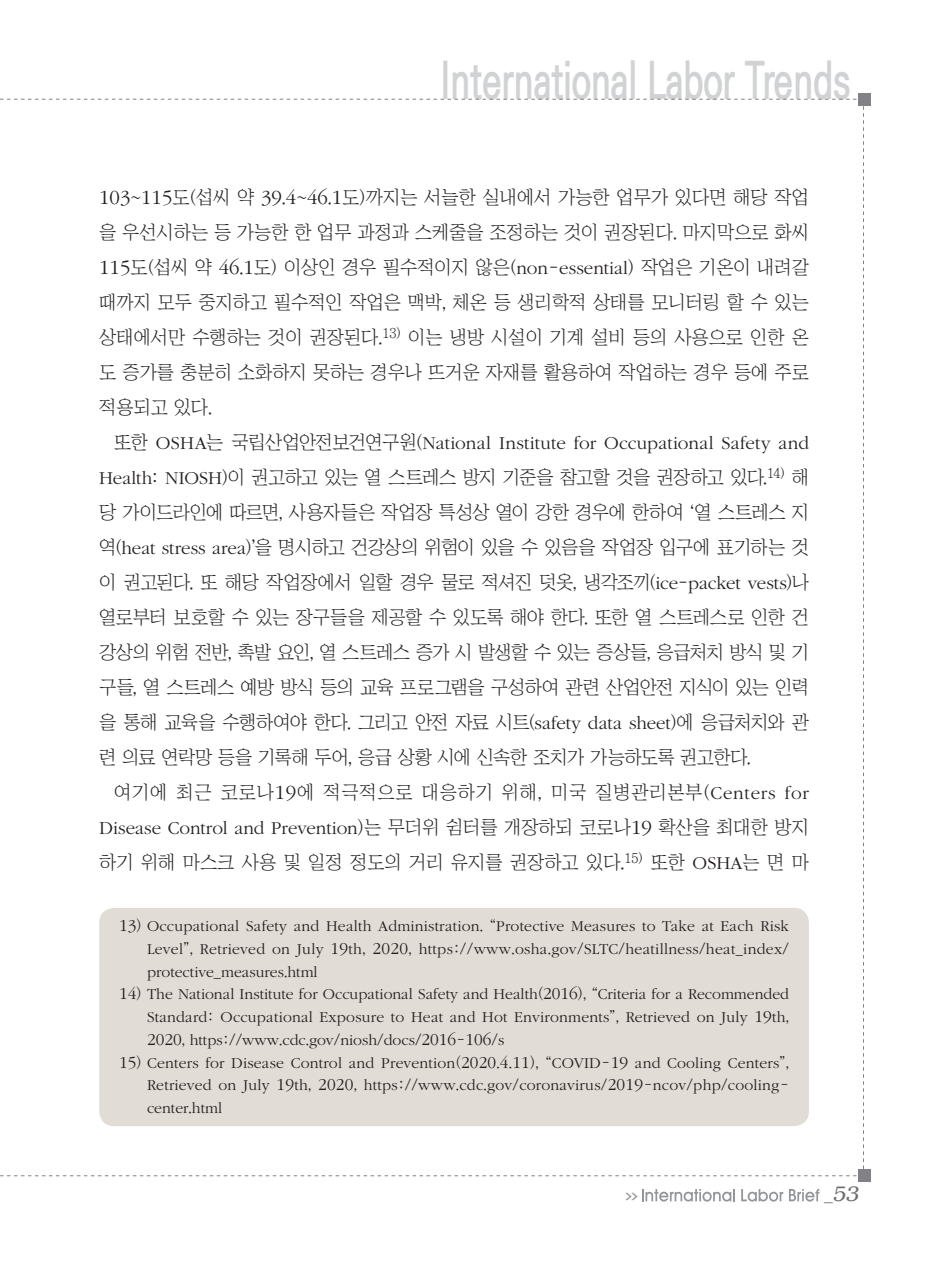
<style>
.page{position:relative;width:933px;height:1275px;background:#fff}
.page>*{position:absolute;margin:0;border:0;box-sizing:border-box;transform-origin:0 0}
.t1{font:700 50.4px "Ko Pub Dotum";color:#d1d2d4;scale:.7 1}
.t2{font:italic 300 21px "Bookman";color:#6c6d70}
.본문{font:18.9px/35px "Chosunilbo NM";color:#231f20;text-align:justify}
.각주{font:300 15.75px/22.8px "ITC Garamond Std";letter-spacing:.015em;color:#231f20;text-align:justify}
.t3{font:700 7.88px "Ko Pub Dotum";color:#939598;scale:2 1}
.s1{font-family:"ITC Garamond Std";font-weight:300;font-size:20.82px}
.s2{font-family:"ITC Garamond Std";font-weight:300}
.s3{font-size:17.32px}
.s4{font-family:"Chosunilbo NM";font-weight:400}
.s5{font-family:"Helvetica";font-weight:400;font-style:normal;font-size:17.5px}
</style>
<div class="page">
<div style="left:858px;top:93px;width:12px;height:12px;background:#808285"></div>
<div style="left:858px;top:1170px;width:12px;height:12px;background:#808285"></div>
<svg style="left:642px;top:1189px;width:93px;height:13px"></svg>
<svg style="left:741px;top:1189px;width:42px;height:13px"></svg>
<svg style="left:789px;top:1189px;width:30px;height:12px"></svg>
<div style="left:99px;top:908px;width:710px;height:218px;background:#e1dcd5;border-radius:15px"></div>
<h1 class="t1" style="left:440px;top:56px;width:588px">International Labor Trends</h1>
<p class="본문" style="left:99px;top:179px;width:711px"><span class="s1">103</span>~<span class="s1">115</span>도(섭씨 약 <span class="s1">39</span>.<span class="s1">4</span>~<span class="s1">46</span>.<span class="s1">1</span>도)까지는 서늘한 실내에서 가능한 업무가 있다면 해당 작업 을 우선시하는 등 가능한 한 업무 과정과 스케줄을 조정하는 것이 권장된다. 마지막으로 화씨 <span class="s1">115</span>도(섭씨 약 <span class="s1">46</span>.<span class="s1">1</span>도) 이상인 경우 필수적이지 않은(<span class="s2">non</span>-<span class="s2">essential</span>) 작업은 기온이 내려갈 때까지 모두 중지하고 필수적인 작업은 맥박, 체온 등 생리학적 상태를 모니터링 할 수 있는 상태에서만 수행하는 것이 권장된다.<sup>13)</sup> 이는 냉방 시설이 기계 설비 등의 사용으로 인한 온 도 증가를 충분히 소화하지 못하는 경우나 뜨거운 자재를 활용하여 작업하는 경우 등에 주로 적용되고 있다.</p>
<p class="본문" style="left:99px;top:424px;width:711px;text-indent:15px">또한 <span class="s2">OSHA</span>는 국립산업안전보건연구원(<span class="s2">National Institute for Occupational Safety and Health</span>: <span class="s2">NIOSH</span>)이 권고하고 있는 열 스트레스 방지 기준을 참고할 것을 권장하고 있다.<sup>14)</sup> 해 당 가이드라인에 따르면, 사용자들은 작업장 특성상 열이 강한 경우에 한하여 ‘열 스트레스 지 역(<span class="s2">heat stress area</span>)’을 명시하고 건강상의 위험이 있을 수 있음을 작업장 입구에 표기하는 것 이 권고된다. 또 해당 작업장에서 일할 경우 물로 적셔진 덧옷, 냉각조끼(<span class="s2">ice</span>-<span class="s2">packet vests</span>)나 열로부터 보호할 수 있는 장구들을 제공할 수 있도록 해야 한다. 또한 열 스트레스로 인한 건 강상의 위험 전반, 촉발 요인, 열 스트레스 증가 시 발생할 수 있는 증상들, 응급처치 방식 및 기 구들, 열 스트레스 예방 방식 등의 교육 프로그램을 구성하여 관련 산업안전 지식이 있는 인력 을 통해 교육을 수행하여야 한다. 그리고 안전 자료 시트(<span class="s2">safety data sheet</span>)에 응급처치와 관 련 의료 연락망 등을 기록해 두어, 응급 상황 시에 신속한 조치가 가능하도록 권고한다.</p>
<p class="본문" style="left:99px;top:774px;width:711px;text-indent:15px">여기에 최근 코로나<span class="s1">19</span>에 적극적으로 대응하기 위해, 미국 질병관리본부(<span class="s2">Centers for Disease Control and Prevention</span>)는 무더위 쉼터를 개장하되 코로나<span class="s1">19</span> 확산을 최대한 방지 하기 위해 마스크 사용 및 일정 정도의 거리 유지를 권장하고 있다.<sup>15)</sup> 또한 <span class="s2">OSHA</span>는 면 마</p>
<p class="각주" style="left:147px;top:915px;width:643px;text-indent:-28px"><span class="s3">13</span><span class="s4">)</span> Occupational Safety and Health Administration<span class="s4">. “</span>Protective Measures to Take at Each Risk Level<span class="s4">”,</span> Retrieved on July <span class="s3">19</span>th<span class="s4">,</span> <span class="s3">2020</span><span class="s4">,</span> https<span class="s4">://</span>www<span class="s4">.</span>osha<span class="s4">.</span>gov<span class="s4">/</span>SLTC<span class="s4">/</span>heatillness<span class="s4">/</span>heat<span class="s4">_</span>index<span class="s4">/ </span>protective<span class="s4">_</span>measures<span class="s4">.</span>html</p>
<p class="각주" style="left:147px;top:983px;width:643px;text-indent:-28px"><span class="s3">14</span><span class="s4">)</span> The National Institute for Occupational Safety and Health<span class="s4">(</span><span class="s3">2016</span><span class="s4">), “</span>Criteria for a Recommended Standard<span class="s4">:</span> Occupational Exposure to Heat and Hot Environments<span class="s4">”,</span> Retrieved on July <span class="s3">19</span>th<span class="s4">, </span><span class="s3">2020</span><span class="s4">,</span> https<span class="s4">://</span>www<span class="s4">.</span>cdc<span class="s4">.</span>gov<span class="s4">/</span>niosh<span class="s4">/</span>docs<span class="s4">/</span><span class="s3">2016</span><span class="s4">-</span><span class="s3">106</span><span class="s4">/</span>s</p>
<p class="각주" style="left:147px;top:1051px;width:643px;text-indent:-28px"><span class="s3">15</span><span class="s4">)</span> Centers for Disease Control and Prevention<span class="s4">(</span><span class="s3">2020</span><span class="s4">.</span><span class="s3">4</span><span class="s4">.</span><span class="s3">11</span><span class="s4">), “</span>COVID<span class="s4">-</span><span class="s3">19</span> and Cooling Centers<span class="s4">”, </span>Retrieved on July <span class="s3">19</span>th<span class="s4">,</span> <span class="s3">2020</span><span class="s4">,</span> https<span class="s4">://</span>www<span class="s4">.</span>cdc<span class="s4">.</span>gov<span class="s4">/</span>coronavirus<span class="s4">/</span><span class="s3">2019</span><span class="s4">-</span>ncov<span class="s4">/</span>php<span class="s4">/</span>cooling&shy;center<span class="s4">.</span>html</p>
<p class="t3" style="left:625px;top:1192px;width:8px">&gt;&gt;</p>
<p class="t2" style="left:824px;top:1182px;width:36px"><span class="s5">_</span>53</p>
</div>
